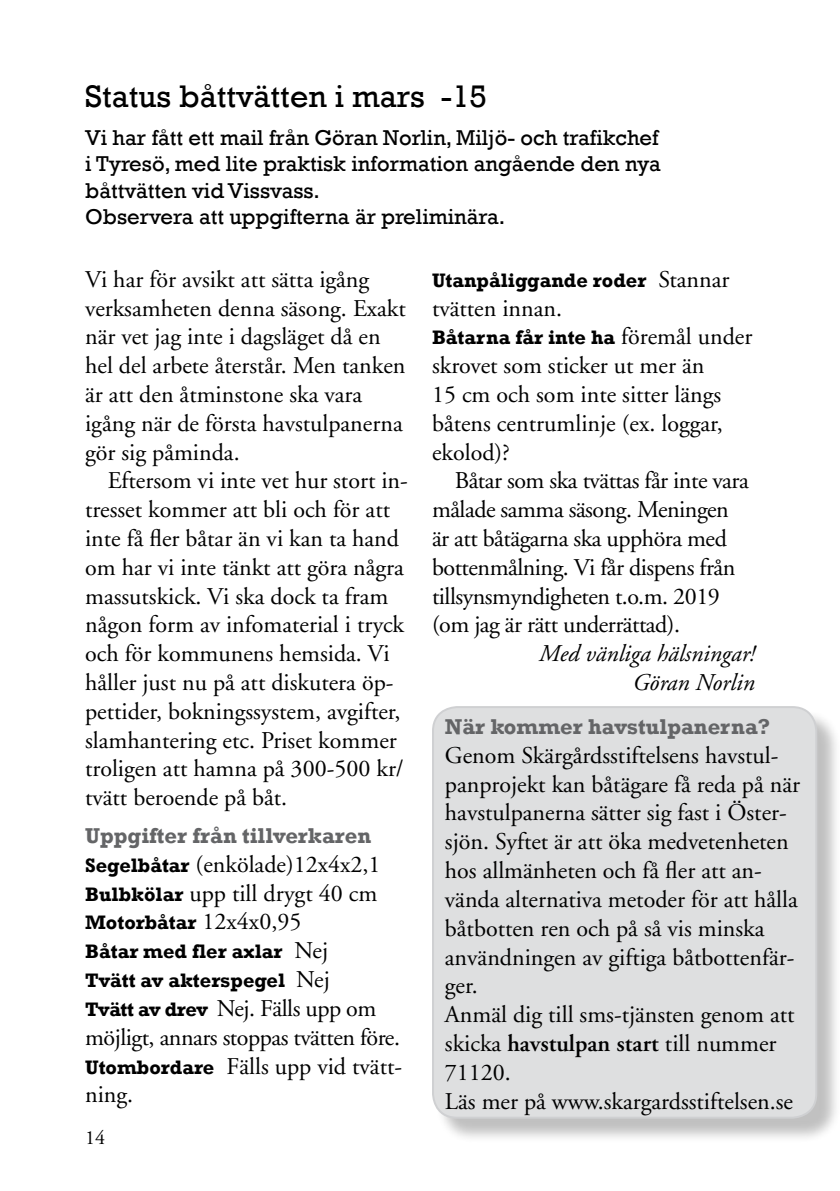
<style>
.page{position:relative;width:840px;height:1191px;background:#fff}
.page>*{position:absolute;margin:0;border:0;box-sizing:border-box;transform-origin:0 0}
.t1{font:32px "Rockwell";color:#000}
.t2{font:24px/28.8px "Adobe Garamond";color:#000}
.t3{font:24px/28.8px "Adobe Garamond";letter-spacing:-.02em;color:#000}
.t4{font:italic 24px/28.8px "Adobe Garamond";color:#000;text-align:right}
.t5{font:22px/26.4px "Rockwell";color:#000}
.t6{font:700 22px "Rockwell";color:#646567}
.t7{font:700 20px/28.8px "Rockwell";color:#000}
.t8{font:20px "Adobe Garamond";color:#000}
.s1{font-family:"Rockwell";font-weight:700;font-size:20px}
.s2{font-family:"Adobe Garamond";font-weight:400;font-size:24px}
.s3{font-weight:600}
</style>
<div class="page">
<div style="left:435px;top:709px;width:404px;height:434px;background:#000;opacity:.25"></div>
<div style="left:433px;top:707px;width:382px;height:410px;background:#dedfe0;border-radius:24px"></div>
<div style="left:432px;top:706px;width:384px;height:412px;border:2px solid #cfd0d2;border-radius:24px"></div>
<h1 class="t1" style="left:85px;top:78px;width:403px">Status båttvätten i mars -15</h1>
<p class="t5" style="left:85px;top:125px;width:576px">Vi har fått ett mail från Göran Norlin, Miljö- och trafikchef i Tyresö, med lite praktisk information angående den nya båttvätten vid Vissvass.<br>Observera att uppgifterna är preliminära.</p>
<p class="t2" style="left:85px;top:265px;width:322px">Vi har för avsikt att sätta igång verksamheten denna säsong. Exakt när vet jag inte i dagsläget då en hel del arbete återstår. Men tanken är att den åtminstone ska vara igång när de första havstulpanerna gör sig påminda.</p>
<p class="t2" style="left:85px;top:467px;width:324px;text-indent:23px">Eftersom vi inte vet hur stort in&shy;tresset kommer att bli och för att inte få fler båtar än vi kan ta hand om har vi inte tänkt att göra några massutskick. Vi ska dock ta fram någon form av infomaterial i tryck och för kommunens hemsida. Vi håller just nu på att diskutera öp&shy;pettider, bokningssystem, avgifter, slamhantering etc. Priset kommer troligen att hamna på 300-500 kr/ tvätt beroende på båt.</p>
<p class="t6" style="left:85px;top:822px;width:287px">Uppgifter från tillverkaren</p>
<p class="t2" style="left:85px;top:850px;width:297px"><span class="s1">Segelbåtar</span> (enkölade)12x4x2,1<br><span class="s1">Bulbkölar</span> upp till drygt 40 cm</p>
<p class="t7" style="left:85px;top:908px;width:246px">Motorbåtar <span class="s2">12x4x0,95<br></span>Båtar med fler axlar <span class="s2">Nej<br></span>Tvätt av akterspegel <span class="s2">Nej</span></p>
<p class="t3" style="left:85px;top:994px;width:318px"><span class="s1">Tvätt av drev</span> Nej. Fälls upp om möjligt, annars stoppas tvätten före.<br><span class="s1">Utombordare</span> Fälls upp vid tvätt&shy;ning.</p>
<p class="t8" style="left:85px;top:1127px;width:21px">14</p>
<p class="t7" style="left:432px;top:266px;width:299px">Utanpåliggande roder <span class="s2">Stannar</span></p>
<p class="t2" style="left:432px;top:294px;width:131px">tvätten innan.</p>
<p class="t7" style="left:432px;top:323px;width:322px">Båtarna får inte ha <span class="s2">föremål under</span></p>
<p class="t2" style="left:432px;top:352px;width:292px">skrovet som sticker ut mer än<br>15 cm och som inte sitter längs båtens centrumlinje (ex. loggar, ekolod)?</p>
<p class="t3" style="left:432px;top:467px;width:318px;text-indent:23px">Båtar som ska tvättas får inte vara målade samma säsong. Meningen är att båtägarna ska upphöra med bottenmålning. Vi får dispens från tillsynsmyndigheten t.o.m. 2019 (om jag är rätt underrättad).</p>
<p class="t4" style="left:539px;top:640px;width:217px">Med vänliga hälsningar!<br>Göran Norlin</p>
<p class="t6" style="left:444px;top:713px;width:327px">När kommer havstulpanerna?</p>
<p class="t2" style="left:444px;top:741px;width:356px">Genom Skärgårdsstiftelsens havstul&shy;panprojekt kan båtägare få reda på när havstulpanerna sätter sig fast i Öster&shy;sjön. Syftet är att öka medvetenheten hos allmänheten och få fler att an&shy;vända alternativa metoder för att hålla båtbotten ren och på så vis minska användningen av giftiga båtbottenfär&shy;ger.<br>Anmäl dig till sms-tjänsten genom att skicka <span class="s3">havstulpan start</span> till nummer<br>71120.<br>Läs mer på www.skargardsstiftelsen.se</p>
</div>
